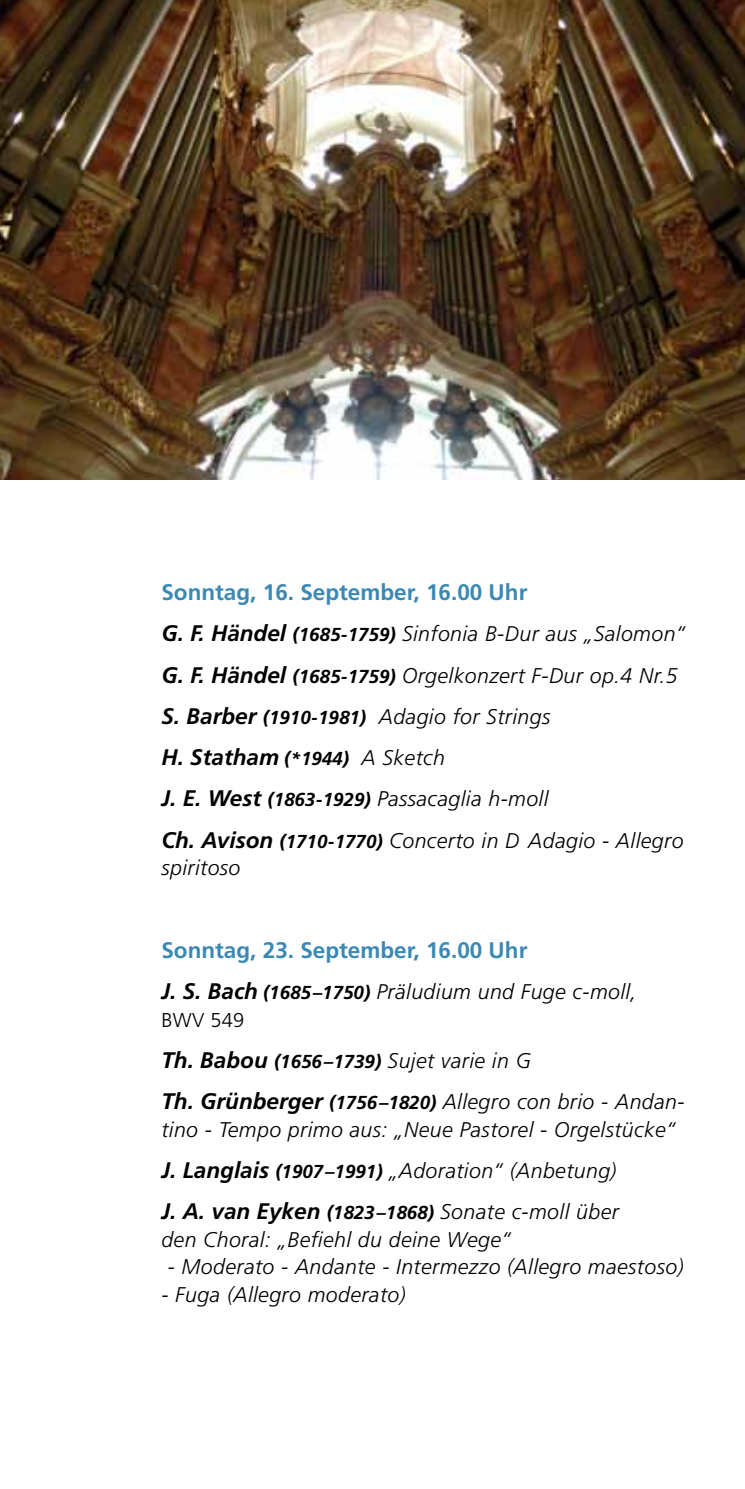
<style>
.page{position:relative;width:745px;height:1489px;background:#fff}
.page>*{position:absolute;margin:0;border:0;box-sizing:border-box;transform-origin:0 0}
.t1{font:700 22.5px "Frutiger";color:#3a89b4}
.t2{font:italic 700 22.5px "Frutiger";color:#000}
.t3{font:italic 300 21.25px/41.2px "Frutiger";letter-spacing:.02em;color:#000}
.t4{font:300 20px "Frutiger";letter-spacing:.015em;color:#000}
.s1{font-weight:700;font-size:22.5px}
.s2{font-weight:700;font-size:18.75px}
.s3{font-size:18.75px}
.s4{font-weight:300;font-size:21.25px}
</style>
<div class="page">
<img style="left:0;top:0;width:744px;height:480px">
<p class="t1" style="left:161px;top:579px;width:367px">Sonntag, 16. September, 16.00 Uhr</p>
<p class="t3" style="left:161px;top:613px;width:525px"><span class="s1">G. F. Händel</span> <span class="s2">(1685-1759)</span> Sinfonia B-Dur aus „Salomon“<br><span class="s1">G. F. Händel</span> <span class="s2">(1685-1759)</span> Orgelkonzert F-Dur op.4 Nr.5<br><span class="s1">S. Barber</span> <span class="s2">(1910-1981)</span> Adagio for Strings</p>
<p class="t2" style="left:161px;top:744px;width:285px">H. Statham <span class="s3">(*1944)</span> <span class="s4">A Sketch</span></p>
<p class="t3" style="left:161px;top:778px;width:523px"><span class="s1">J. E. West</span> <span class="s2">(1863-1929)</span> Passacaglia h-moll<br><span class="s1">Ch. Avison</span> <span class="s2">(1710-1770)</span> Concerto in D Adagio - Allegro</p>
<p class="t3" style="left:161px;top:847px;width:80px">spiritoso</p>
<p class="t1" style="left:161px;top:936px;width:367px">Sonntag, 23. September, 16.00 Uhr</p>
<p class="t3" style="left:161px;top:970px;width:476px"><span class="s1">J. S. Bach</span> <span class="s2">(1685–1750)</span> Präludium und Fuge c-moll,</p>
<p class="t4" style="left:161px;top:1008px;width:84px">BWV 549</p>
<p class="t3" style="left:161px;top:1039px;width:524px"><span class="s1">Th. Babou</span> <span class="s2">(1656–1739)</span> Sujet varie in G<br><span class="s1">Th. Grünberger</span> <span class="s2">(1756–1820)</span> Allegro con brio - Andan-</p>
<p class="t3" style="left:161px;top:1108px;width:515px">tino - Tempo primo aus: „Neue Pastorel - Orgelstücke“<br><span class="s1">J. Langlais</span> <span class="s2">(1907–1991)</span> „Adoration“ (Anbetung)<br><span class="s1">J. A. van Eyken</span> <span class="s2">(1823–1868)</span> Sonate c-moll über</p>
<p class="t3" style="left:161px;top:1218px;width:351px">den Choral: „Befiehl du deine Wege“</p>
<p class="t3" style="left:168px;top:1245px;width:517px">- Moderato - Andante - Intermezzo (Allegro maestoso)</p>
<p class="t3" style="left:161px;top:1273px;width:245px">- Fuga (Allegro moderato)</p>
</div>
